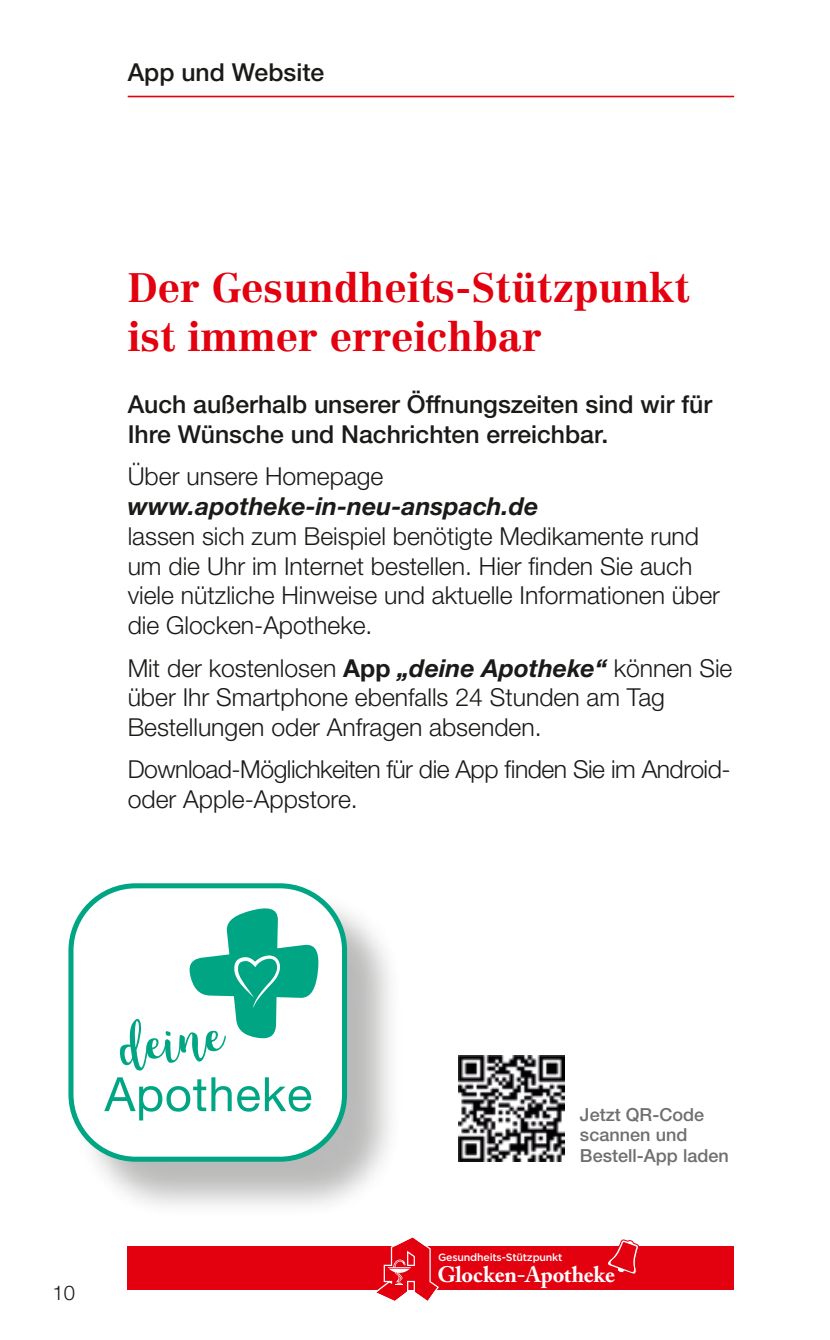
<style>
.page{position:relative;width:830px;height:1340px;background:#fff}
.page>*{position:absolute;margin:0;border:0;box-sizing:border-box;transform-origin:0 0}
.t1{font:700 40.5px/48.6px "Centennial";color:#e3000f}
.t2{font:300 24.75px/29.7px "Helvetica Neue LTW1 G";color:#1a1a18}
.t3{font:500 24.75px/29.7px "Helvetica Neue LTW1 G";color:#1a1a18}
.t4{font:300 24.75px/29.7px "Helvetica Neue LTW1 G";letter-spacing:-.02em;color:#1a1a18}
.t5{font:700 22.28px "Adobe Caslon Pro";letter-spacing:-.01em;color:#fff}
.t6{font:300 20.25px "Helvetica Neue LTW1 G";color:#1a1a18}
.Absatzformat_1{font:500 18px/20.2px "Helvetica Neue LTW1 G";color:#6f6f6e}
.t7{font:500 10.58px "Gotham";letter-spacing:-.02em;color:#fff}
.s1{font-weight:700;font-style:italic}
.s2{font-weight:700}
</style>
<div class="page">
<hr style="left:128px;top:96px;width:605px;height:1px;background:#e3000f">
<div style="left:128px;top:1245px;width:605px;height:44px;background:#e3000f"></div>
<svg style="left:373px;top:1237px;width:66px;height:64px"></svg>
<svg style="left:606px;top:1239px;width:33px;height:35px"></svg>
<div style="left:75px;top:889px;width:328px;height:328px;background:#1a1a18;opacity:.3"></div>
<svg style="left:68px;top:883px;width:279px;height:278px"></svg>
<svg style="left:104px;top:1077px;width:127px;height:43px"></svg>
<svg style="left:237px;top:1077px;width:74px;height:34px"></svg>
<svg style="left:119px;top:906px;width:200px;height:165px"></svg>
<img style="left:458px;top:1055px;width:106px;height:106px">
<p class="t3" style="left:128px;top:58px;width:198px">App und Website</p>
<p class="t1" style="left:128px;top:263px;width:563px">Der Gesundheits-Stützpunkt ist immer erreichbar</p>
<p class="t3" style="left:128px;top:389px;width:585px">Auch außerhalb unserer Öffnungszeiten sind wir für<br>Ihre Wünsche und Nachrichten erreichbar.</p>
<p class="t2" style="left:128px;top:462px;width:593px">Über unsere Homepage <span class="s1">www.apotheke-in-neu-anspach.de<br></span>lassen sich zum Beispiel benötigte Medikamente rund um die Uhr im Internet bestellen. Hier finden Sie auch viele nützliche Hinweise und aktuelle Informationen über die Glocken-Apotheke.</p>
<p class="t2" style="left:128px;top:652px;width:606px">Mit der kostenlosen <span class="s2">App</span> <span class="s1">„deine Apotheke“</span> können Sie über Ihr Smartphone ebenfalls 24 Stunden am Tag<br>Bestellungen oder Anfragen absenden.</p>
<p class="t4" style="left:128px;top:754px;width:604px">Download-Möglichkeiten für die App finden Sie im Android&shy;oder Apple-Appstore.</p>
<p class="t6" style="left:53px;top:1280px;width:24px">10</p>
<p class="Absatzformat_1" style="left:579px;top:1104px;width:150px">Jetzt QR-Code scannen und<br>Bestell-App laden</p>
<p class="t7" style="left:438px;top:1250px;width:126px">Gesundheits-Stützpunkt</p>
<p class="t5" style="left:437px;top:1261px;width:179px">Glocken-Apotheke</p>
</div>
